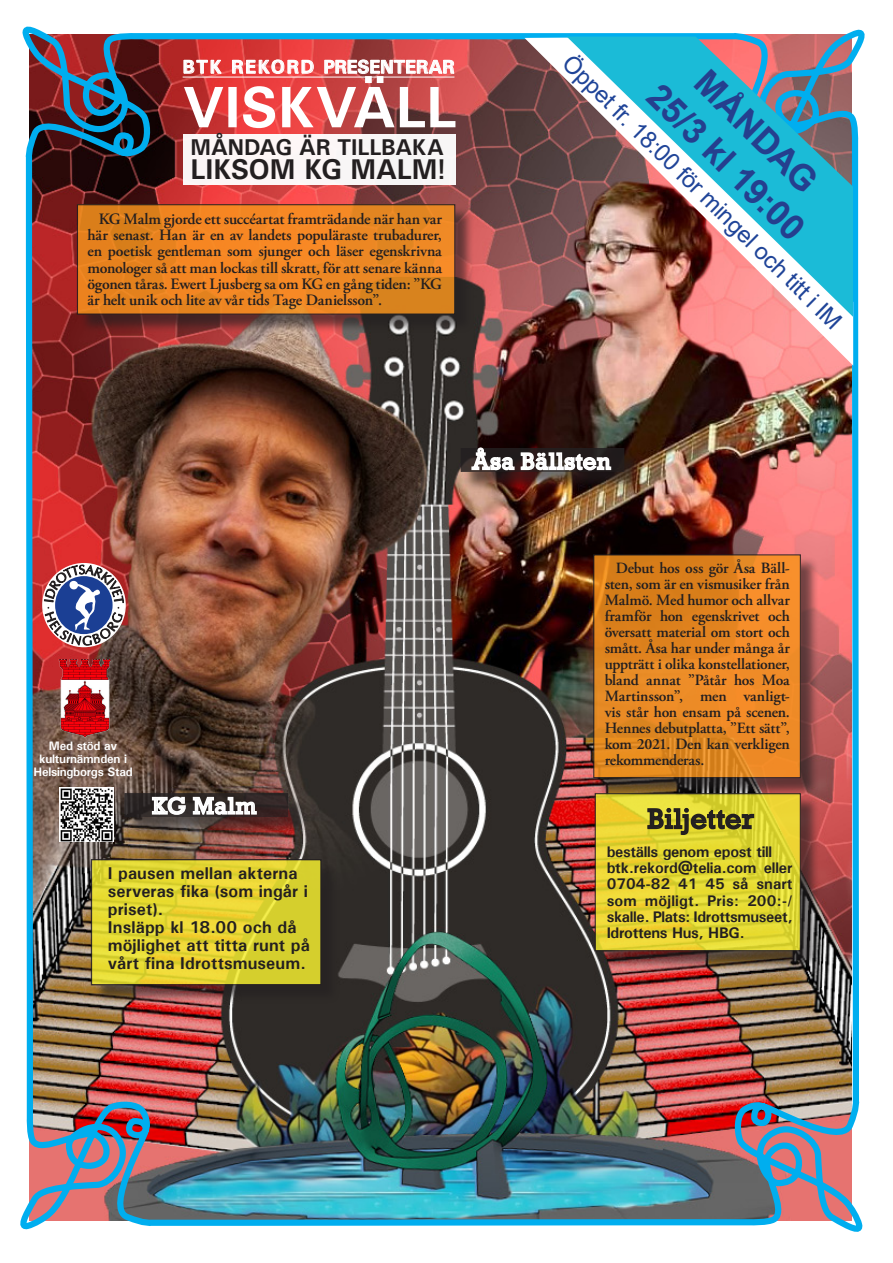
<style>
.page{position:relative;width:893px;height:1263px;background:#fff}
.page>*{position:absolute;margin:0;border:0;box-sizing:border-box;transform-origin:0 0}
.Artikelrubrik{font:700 58.65px "Univers";letter-spacing:-.01em;color:#fff}
.t1{font:700 35.25px "Arial";color:#253f8e}
.Artikelrubrik-2{font:700 28.65px "Univers";letter-spacing:-.015em;color:#231f20}
.Artikelrubrik-3{font:28.35px "Rockwell";letter-spacing:.01em;color:#231f20}
.t2{font:23.7px "Arial";color:#1f4498}
.Artikelrubrik-4{font:23.7px "Rockwell";letter-spacing:.025em;color:#fff}
.Artikelrubrik-5{font:700 22.95px "Univers";letter-spacing:-.01em;color:#231f20}
.Artikelrubrik-6{font:700 18.9px "Univers";color:#fff}
.Artikeltext{font:700 17.1px/18px "Univers";letter-spacing:.005em;color:#231f20}
.Artikeltext-2{font:600 15.75px/16.2px "Adobe Garamond Pro";letter-spacing:-.015em;color:#231f20;text-align:justify}
.Artikeltext-3{font:600 15.6px/15.9px "Adobe Garamond Pro";letter-spacing:-.015em;color:#231f20;text-align:justify}
.Bildtext_univers{font:700 15.45px/16.2px "Univers";letter-spacing:-.02em;color:#231f20;text-align:justify}
.Bildtext_univers-2{font:700 12.3px/13px "Univers";letter-spacing:-.02em;color:#fff;text-align:center}
</style>
<div class="page">
<img style="left:20px;top:26px;width:845px;height:1206px">
<svg style="left:524px;top:37px;width:329px;height:329px;background:#a26d6a"></svg>
<img style="left:567px;top:37px;width:286px;height:280px">
<div style="left:79px;top:206px;width:395px;height:127px;background:#231f20;opacity:.75"></div>
<svg style="left:79px;top:206px;width:374px;height:107px;background:#eb8521"></svg>
<div style="left:77px;top:204px;width:378px;height:111px;border:1px solid #231f20"></div>
<hr style="left:183px;top:77px;width:271px;height:1px;background:#fff">
<svg style="left:183px;top:60px;width:39px;height:14px"></svg>
<svg style="left:232px;top:59px;width:82px;height:15px"></svg>
<svg style="left:324px;top:59px;width:131px;height:15px;background:#db8b8b"></svg>
<div style="left:463px;top:450px;width:180px;height:41px;background:#231f20;opacity:.75"></div>
<svg style="left:463px;top:450px;width:159px;height:20px"></svg>
<div style="left:461px;top:448px;width:163px;height:24px;border:1px solid #231f20"></div>
<svg style="left:471px;top:446px;width:141px;height:26px"></svg>
<div style="left:127px;top:795px;width:180px;height:41px;background:#231f20;opacity:.75"></div>
<div style="left:125px;top:794px;width:162px;height:22px;background:linear-gradient(to bottom,#312a2a,#2f2121)"></div>
<div style="left:124px;top:793px;width:164px;height:24px;border:1px solid #231f20"></div>
<svg style="left:151px;top:791px;width:107px;height:25px"></svg>
<svg style="left:44px;top:565px;width:80px;height:81px"></svg>
<img style="left:42px;top:660px;width:87px;height:77px">
<img style="left:60px;top:788px;width:54px;height:54px">
<div style="left:597px;top:795px;width:222px;height:175px;background:#231f20;opacity:.75"></div>
<svg style="left:597px;top:797px;width:202px;height:152px;background:#e5d633"></svg>
<div style="left:595px;top:793px;width:206px;height:158px;border:1px solid #231f20"></div>
<svg style="left:646px;top:806px;width:109px;height:30px;background:#a49d2e"></svg>
<div style="left:93px;top:861px;width:247px;height:143px;background:#231f20;opacity:.75"></div>
<svg style="left:93px;top:861px;width:227px;height:122px;background:#e1d431"></svg>
<div style="left:91px;top:859px;width:231px;height:126px;border:1px solid #231f20"></div>
<div style="left:595px;top:556px;width:224px;height:241px;background:#231f20;opacity:.75"></div>
<svg style="left:595px;top:556px;width:204px;height:220px;background:#e68722"></svg>
<div style="left:593px;top:554px;width:208px;height:224px;border:1px solid #231f20"></div>
<div style="left:183px;top:134px;width:272px;height:50px;background:#fbf6f6"></div>
<p class="Artikelrubrik-6" style="left:183px;top:55px;width:273px">BTK REKORD PRESENTERAR</p>
<p class="Artikelrubrik" style="left:183px;top:70px;width:276px">VISKVÄLL</p>
<p class="Artikelrubrik-5" style="left:191px;top:132px;width:255px">MÅNDAG ÄR TILLBAKA</p>
<p class="Artikelrubrik-2" style="left:191px;top:151px;width:257px">LIKSOM KG MALM!</p>
<p class="Artikeltext-2" style="left:88px;top:211px;width:356px;text-indent:11px">KG Malm gjorde ett succéartat framträdande när han var här senast. Han är en av landets populäraste trubadurer, en poetisk gentleman som sjunger och läser egenskrivna monologer så att man lockas till skratt, för att senare känna ögonen tåras. Ewert Ljusberg sa om KG en gång tiden: ”KG är helt unik och lite av vår tids Tage Danielsson”.</p>
<p class="t2" style="left:579px;top:46px;width:382px;rotate:45deg">Öppet fr. 18:00 för mingel och titt i IM</p>
<p class="t1" style="left:718px;top:59px;width:158px;rotate:45deg">MÅNDAG</p>
<p class="t1" style="left:671px;top:72px;width:206px;rotate:45deg">25/3 kl 19:00</p>
<p class="Bildtext_univers-2" style="left:49px;top:738px;width:70px">Med stöd av</p>
<p class="Bildtext_univers-2" style="left:34px;top:751px;width:101px">kulturnämnden i<br>Helsingborgs Stad</p>
<p class="Artikelrubrik-4" style="left:152px;top:792px;width:105px">KG Malm</p>
<p class="Artikeltext" style="left:108px;top:864px;width:202px">I pausen mellan akterna serveras fika (som ingår i priset).</p>
<p class="Artikeltext" style="left:108px;top:918px;width:204px">Insläpp kl 18.00 och då möjlighet att titta runt på vårt fina Idrottsmuseum.</p>
<p class="Artikelrubrik-4" style="left:472px;top:448px;width:140px">Åsa Bällsten</p>
<p class="Artikeltext-3" style="left:605px;top:561px;width:187px;text-indent:11px">Debut hos oss gör Åsa Bäll&shy;sten, som är en vismusiker från Malmö. Med humor och allvar framför hon egenskrivet och översatt material om stort och smått. Åsa har under många år uppträtt i olika konstellationer, bland annat ”Påtår hos Moa Martinsson”, men vanligt&shy;vis står hon ensam på scenen.<br>Hennes debutplatta, ”Ett sätt”, kom 2021. Den kan verkligen rekommenderas.</p>
<p class="Artikelrubrik-3" style="left:647px;top:802px;width:108px">Biljetter</p>
<p class="Bildtext_univers" style="left:607px;top:843px;width:167px">beställs genom epost till</p>
<p class="Bildtext_univers" style="left:607px;top:859px;width:187px">btk.rekord@telia.com eller 0704-82 41 45 så snart som möjligt. Pris: 200:-/ skalle. Plats: Idrottsmuseet, Idrottens Hus, HBG.</p>
</div>
